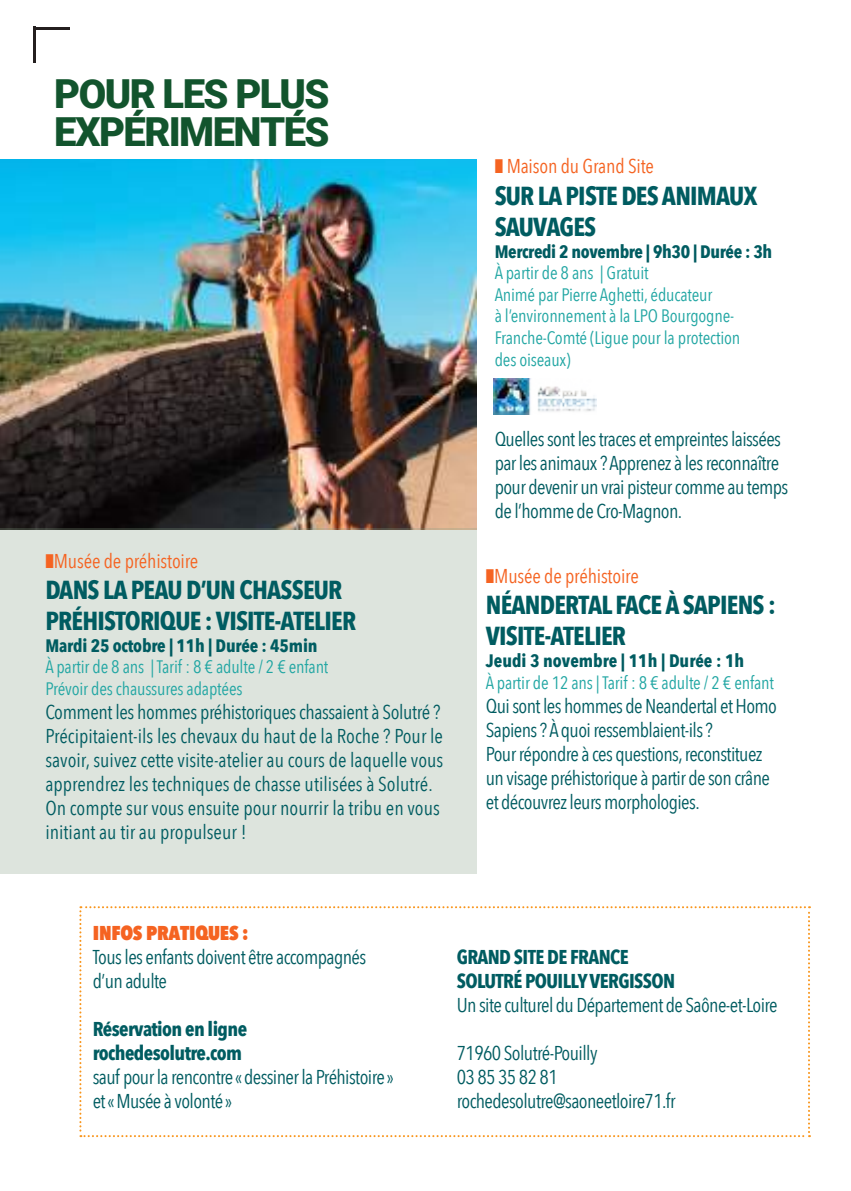
<style>
.page{position:relative;width:851px;height:1191px;background:#fff}
.page>*{position:absolute;margin:0;border:0;box-sizing:border-box;transform-origin:0 0}
.t1{font:900 40px/38.6px "Roboto";letter-spacing:-.04em;color:#12542d}
.t2{font:700 26px/31.2px "Avenir Next Condensed";letter-spacing:-.03em;color:#005c61}
.t3{font:20px/24px "Avenir Next Condensed";letter-spacing:-.03em;color:#005c61}
.t4{font:20px/24px "Avenir Next Condensed";color:#005c61}
.t5{font:700 20px/24px "Avenir Next Condensed";letter-spacing:-.03em;color:#005c61}
.t6{font:20px "Avenir Next Condensed";letter-spacing:-.01em;color:#f56321}
.t7{font:800 20px "Avenir Next Condensed";letter-spacing:-.01em;color:#f56321}
.t8{font:18px/21.6px "Avenir Next Condensed";letter-spacing:-.01em;color:#21a6a3}
.t9{font:700 18px "Avenir Next Condensed";letter-spacing:-.01em;color:#005c61}
.s1{font-family:"Lot"}
</style>
<div class="page">
<img style="left:0;top:159px;width:476px;height:369px">
<hr style="left:33px;top:27px;width:3px;height:36px;background:#241f1f">
<hr style="left:33px;top:27px;width:36px;height:2px;background:#241f1f">
<div style="left:0;top:528px;width:476px;height:345px;background:#dde4dd"></div>
<svg style="left:79px;top:906px;width:730px;height:231px"></svg>
<img style="left:493px;top:378px;width:103px;height:37px">
<h1 class="t1" style="left:54px;top:73px;width:277px">POUR LES PLUS<br>EXPÉRIMENTÉS</h1>
<p class="t6" style="left:45px;top:544px;width:154px"><span class="s1">i</span>Musée de préhistoire</p>
<h2 class="t2" style="left:45px;top:574px;width:312px">DANS LA PEAU D’UN CHASSEUR<br>PRÉHISTORIQUE : VISITE-ATELIER</h2>
<p class="t9" style="left:45px;top:634px;width:273px">Mardi 25 octobre | 11h | Durée : 45min</p>
<p class="t8" style="left:45px;top:655px;width:284px">À partir de 8 ans | Tarif : 8 € adulte / 2 € enfant<br>Prévoir des chaussures adaptées</p>
<p class="t4" style="left:45px;top:699px;width:399px">Comment les hommes préhistoriques chassaient à Solutré ?<br>Précipitaient-ils les chevaux du haut de la Roche ? Pour le savoir, suivez cette visite-atelier au cours de laquelle vous apprendrez les techniques de chasse utilisées à Solutré.<br>On compte sur vous ensuite pour nourrir la tribu en vous initiant au tir au propulseur !</p>
<p class="t6" style="left:494px;top:149px;width:161px"><span class="s1">i</span> Maison du Grand Site</p>
<h2 class="t2" style="left:494px;top:180px;width:264px">SUR LA PISTE DES ANIMAUX<br>SAUVAGES</h2>
<p class="t9" style="left:494px;top:240px;width:279px">Mercredi 2 novembre | 9h30 | Durée : 3h</p>
<p class="t8" style="left:494px;top:261px;width:247px">À partir de 8 ans | Gratuit<br>Animé par Pierre Aghetti, éducateur<br>à l’environnement à la LPO Bourgogne-<br>Franche-Comté (Ligue pour la protection des oiseaux)</p>
<p class="t3" style="left:494px;top:425px;width:295px">Quelles sont les traces et empreintes laissées par les animaux ? Apprenez à les reconnaître pour devenir un vrai pisteur comme au temps de l’homme de Cro-Magnon.</p>
<p class="t6" style="left:485px;top:559px;width:154px"><span class="s1">i</span>Musée de préhistoire</p>
<h2 class="t2" style="left:485px;top:589px;width:292px">NÉANDERTAL FACE À SAPIENS :<br>VISITE-ATELIER</h2>
<p class="t9" style="left:485px;top:649px;width:260px">Jeudi 3 novembre | 11h | Durée : 1h</p>
<p class="t8" style="left:485px;top:670px;width:290px">À partir de 12 ans | Tarif : 8 € adulte / 2 € enfant</p>
<p class="t3" style="left:485px;top:692px;width:293px">Qui sont les hommes de Neandertal et Homo Sapiens ? À quoi ressemblaient-ils ?<br>Pour répondre à ces questions, reconstituez un visage préhistorique à partir de son crâne et découvrez leurs morphologies.</p>
<p class="t7" style="left:93px;top:920px;width:157px">INFOS PRATIQUES :</p>
<p class="t3" style="left:93px;top:943px;width:275px">Tous les enfants doivent être accompagnés d’un adulte</p>
<p class="t5" style="left:93px;top:1016px;width:156px">Réservation en ligne rochedesolutre.com</p>
<p class="t3" style="left:93px;top:1063px;width:302px">sauf pour la rencontre « dessiner la Préhistoire » et « Musée à volonté »</p>
<p class="t5" style="left:456px;top:944px;width:220px">GRAND SITE DE FRANCE<br>SOLUTRÉ POUILLY VERGISSON</p>
<p class="t3" style="left:456px;top:991px;width:322px">Un site culturel du Département de Saône-et-Loire</p>
<p class="t3" style="left:456px;top:1039px;width:220px">71960 Solutré-Pouilly<br>03 85 35 82 81 rochedesolutre@saoneetloire71.fr</p>
</div>
